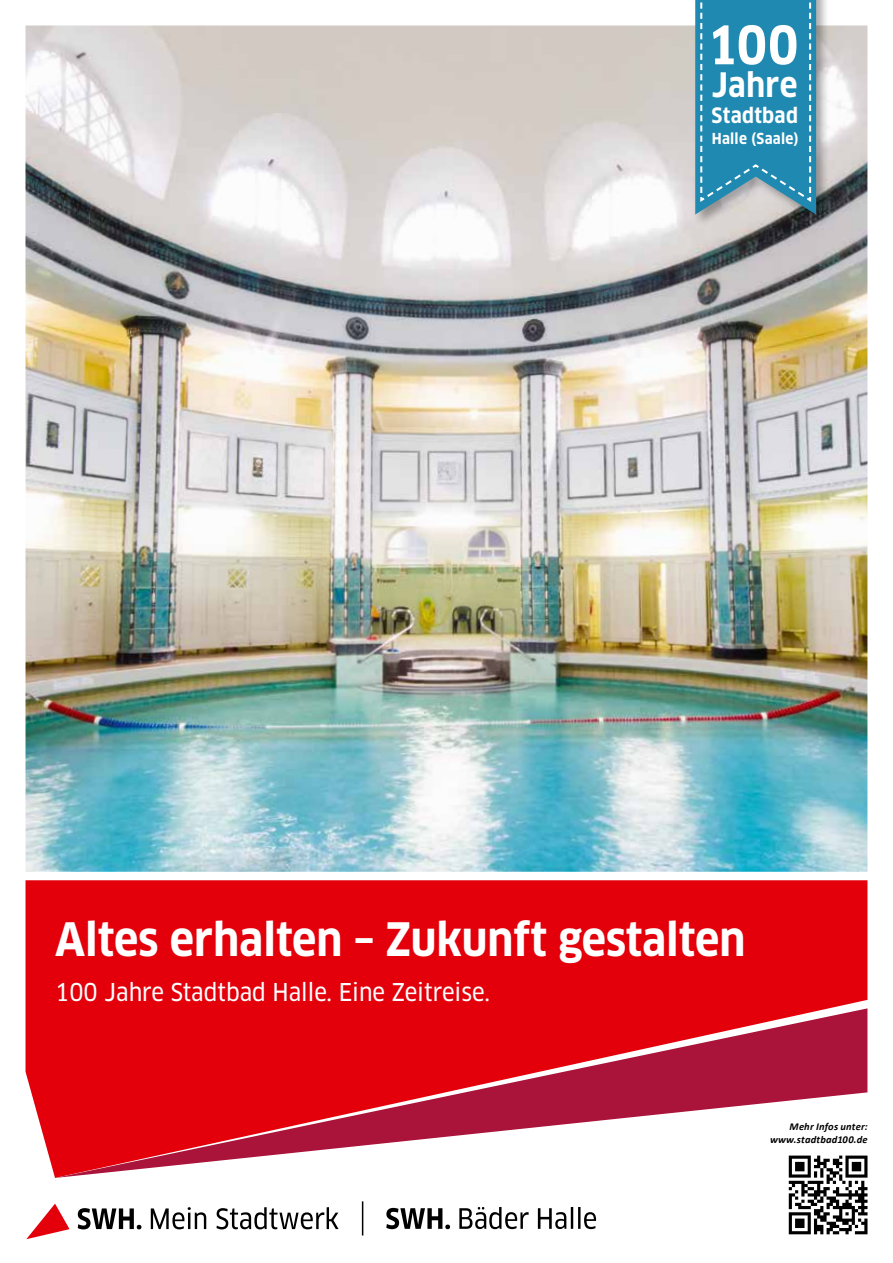
<style>
.page{position:relative;width:893px;height:1263px;background:#fff}
.page>*{position:absolute;margin:0;border:0;box-sizing:border-box;transform-origin:0 0}
.t1{font:700 condensed 51.9px "Clan OT";color:#fff}
.t2{font:700 condensed 45px "Clan OT";color:#fff}
.t3{font:700 condensed 32.85px "Clan OT";letter-spacing:.01em;color:#fff}
.t4{font:24px "Clan OT Narrow News";color:#fff}
.t5{font:700 condensed 20.7px "Clan OT";letter-spacing:.015em;color:#fff}
.t6{font:700 condensed 14.85px "Clan OT";letter-spacing:.02em;color:#fff}
.t7{font:italic 700 10.5px/12.6px "Calibri";letter-spacing:.02em;color:#000;text-align:right}
</style>
<div class="page">
<div style="left:26px;top:880px;width:841px;height:298px;background:#e3000b"></div>
<svg style="left:55px;top:1008px;width:812px;height:170px"></svg>
<img style="left:26px;top:26px;width:841px;height:846px">
<svg style="left:26px;top:1203px;width:44px;height:36px"></svg>
<svg style="left:78px;top:1208px;width:63px;height:21px"></svg>
<svg style="left:151px;top:1207px;width:55px;height:22px"></svg>
<svg style="left:216px;top:1207px;width:123px;height:22px"></svg>
<svg style="left:386px;top:1208px;width:64px;height:21px"></svg>
<svg style="left:459px;top:1207px;width:70px;height:22px"></svg>
<svg style="left:538px;top:1208px;width:28px;height:21px"></svg>
<hr style="left:571px;top:1207px;width:2px;height:22px;background:#000">
<hr style="left:578px;top:1207px;width:2px;height:22px;background:#000">
<svg style="left:584px;top:1212px;width:12px;height:17px"></svg>
<hr style="left:362px;top:1201px;width:1px;height:34px;background:#000">
<div style="left:693px;top:0;width:137px;height:228px;background:#000;opacity:.33"></div>
<svg style="left:695px;top:0;width:121px;height:214px"></svg>
<svg style="left:786px;top:1152px;width:82px;height:83px"></svg>
<svg style="left:789px;top:1155px;width:78px;height:79px"></svg>
<h1 class="t1" style="left:707px;top:15px;width:93px">100</h1>
<h3 class="t3" style="left:712px;top:66px;width:87px">Jahre</h3>
<p class="t5" style="left:712px;top:104px;width:88px">Stadtbad</p>
<p class="t6" style="left:712px;top:130px;width:88px">Halle (Saale)</p>
<h2 class="t2" style="left:55px;top:913px;width:692px">Altes erhalten – Zukunft gestalten</h2>
<p class="t4" style="left:55px;top:978px;width:436px">100 Jahre Stadtbad Halle. Eine Zeitreise.</p>
<p class="t7" style="left:770px;top:1120px;width:99px">Mehr Infos unter: www.stadtbad100.de</p>
</div>
